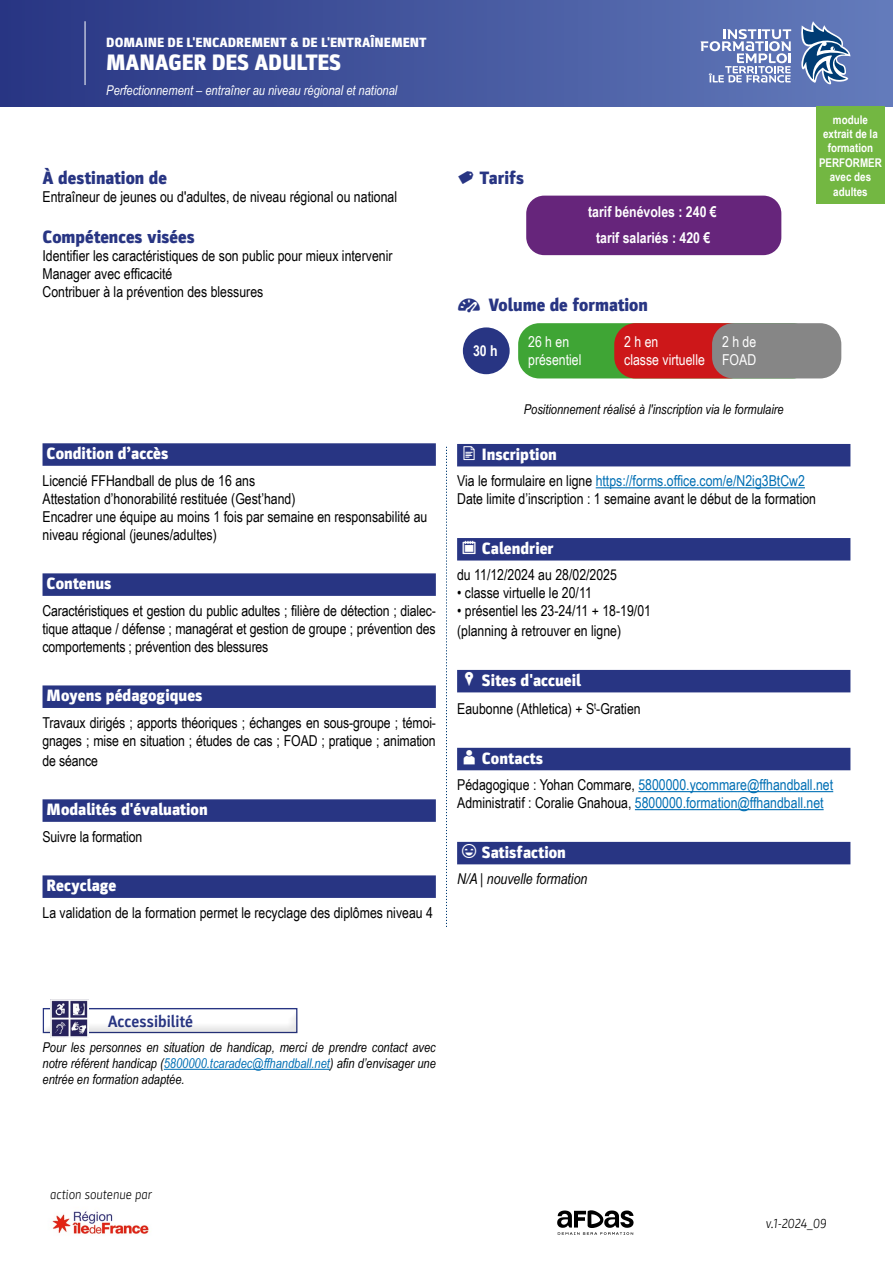
<style>
.page{position:relative;width:893px;height:1263px;background:#fff}
.page>*{position:absolute;margin:0;border:0;box-sizing:border-box;transform-origin:0 0}
.t1{font:900 22.5px "Parka";letter-spacing:-.01em;color:#fff}
.t2{font:900 18px "Parka";color:#283583}
.t3{font:900 16.5px "Parka";color:#fff}
.t4{font:700 16.5px "Parka";color:#283583}
.t5{font:15px/18px "Arial Narrow";color:#000}
.t6{font:15px/18px "Arial Narrow";color:#006fb4}
.t7{font:15px/18px "Arial Narrow";color:#fff}
.t8{font:700 15px/26.5px "Arial Narrow";color:#fff;text-align:center}
.t9{font:italic 15px "Arial Narrow";color:#000}
.t10{font:italic 13.5px/16.2px "Arial Narrow";color:#000;text-align:justify}
.t11{font:italic 13.5px "Arial Narrow";color:#fff}
.t12{font:900 13.5px "Parka";color:#fff}
.t13{font:italic 300 13.5px "Parka";color:#000}
.t14{font:700 12px/14.4px "Arial Narrow";color:#fff;text-align:center}
.s1{font-family:"Breezi Icon Set";font-weight:400;font-size:28.5px}
.s2{color:#006fb4}
.s3{color:#000}
</style>
<div class="page">
<div style="left:0;top:0;width:893px;height:106px;background:linear-gradient(to right,#283583,#637bbb)"></div>
<svg style="left:801px;top:21px;width:49px;height:64px"></svg>
<svg style="left:701px;top:29px;width:90px;height:54px"></svg>
<hr style="left:85px;top:21px;width:1px;height:64px;background:#fff">
<img style="left:52px;top:1211px;width:97px;height:23px">
<svg style="left:557px;top:1210px;width:77px;height:25px"></svg>
<div style="left:43px;top:443px;width:393px;height:23px;background:#283583"></div>
<div style="left:43px;top:573px;width:393px;height:23px;background:#283583"></div>
<div style="left:43px;top:685px;width:393px;height:23px;background:#283583"></div>
<div style="left:43px;top:799px;width:393px;height:23px;background:#283583"></div>
<div style="left:43px;top:875px;width:393px;height:23px;background:#283583"></div>
<div style="left:457px;top:444px;width:393px;height:22px;background:#283583"></div>
<hr style="left:596px;top:487px;width:209px;height:1px;background:#006fb4">
<div style="left:457px;top:538px;width:393px;height:22px;background:#283583"></div>
<div style="left:457px;top:670px;width:393px;height:22px;background:#283583"></div>
<div style="left:457px;top:748px;width:393px;height:22px;background:#283583"></div>
<hr style="left:638px;top:791px;width:195px;height:1px;background:#006fb4">
<hr style="left:635px;top:809px;width:189px;height:1px;background:#006fb4">
<div style="left:457px;top:842px;width:393px;height:22px;background:#283583"></div>
<div style="left:36px;top:1000px;width:273px;height:35px;background:#000;opacity:.1"></div>
<hr style="left:164px;top:1069px;width:166px;height:1px;background:#006fb4">
<img style="left:50px;top:999px;width:39px;height:38px">
<div style="left:518px;top:323px;width:296px;height:55px;background:#3fa535;border-radius:21px"></div>
<div style="left:614px;top:323px;width:136px;height:55px;background:#cd1719;border-radius:21px"></div>
<div style="left:712px;top:323px;width:129px;height:55px;background:#868686;border-radius:21px"></div>
<div style="left:526px;top:196px;width:255px;height:59px;background:#66257b;border-radius:18px"></div>
<div style="left:463px;top:327px;width:47px;height:47px;background:#283583;border-radius:50%"></div>
<div style="left:816px;top:106px;width:68px;height:98px;background:#73b742"></div>
<p class="t12" style="left:106px;top:37px;width:322px">DOMAINE DE L'ENCADREMENT &amp; DE L'ENTRAÎNEMENT</p>
<h1 class="t1" style="left:106px;top:52px;width:237px">MANAGER DES ADULTES</h1>
<p class="t11" style="left:106px;top:82px;width:293px">Perfectionnement – entraîner au niveau régional et national</p>
<p class="t2" style="left:43px;top:170px;width:126px">À destination de</p>
<p class="t5" style="left:43px;top:187px;width:356px">Entraîneur de jeunes ou d'adultes, de niveau régional ou national</p>
<p class="t2" style="left:43px;top:230px;width:154px">Compétences visées</p>
<p class="t5" style="left:43px;top:247px;width:352px">Identifier les caractéristiques de son public pour mieux intervenir<br>Manager avec efficacité<br>Contribuer à la prévention des blessures</p>
<p class="t3" style="left:47px;top:446px;width:123px">Condition d’accès</p>
<p class="t5" style="left:43px;top:471px;width:386px">Licencié FFHandball de plus de 16 ans<br>Attestation d’honorabilité restituée (Gest’hand)<br>Encadrer une équipe au moins 1 fois par semaine en responsabilité au niveau régional (jeunes/adultes)</p>
<p class="t3" style="left:47px;top:577px;width:67px">Contenus</p>
<p class="t5" style="left:43px;top:601px;width:395px;text-align:justify">Caractéristiques et gestion du public adultes ; filière de détection ; dialec&shy;tique attaque / défense ; managérat et gestion de groupe ; prévention des comportements ; prévention des blessures</p>
<p class="t3" style="left:47px;top:689px;width:158px">Moyens pédagogiques</p>
<p class="t5" style="left:43px;top:713px;width:395px">Travaux dirigés ; apports théoriques ; échanges en sous-groupe ; témoi&shy;gnages ; mise en situation ; études de cas ; FOAD ; pratique ; animation</p>
<p class="t5" style="left:43px;top:751px;width:57px">de séance</p>
<p class="t3" style="left:47px;top:802px;width:163px">Modalités d'évaluation</p>
<p class="t5" style="left:43px;top:827px;width:101px">Suivre la formation</p>
<p class="t3" style="left:47px;top:879px;width:71px">Recyclage</p>
<p class="t5" style="left:43px;top:903px;width:392px">La validation de la formation permet le recyclage des diplômes niveau 4</p>
<p class="t2" style="left:457px;top:171px;width:69px">▼ Tarifs</p>
<p class="t8" style="left:588px;top:198px;width:130px">tarif bénévoles : 240 € tarif salariés : 420 €</p>
<p class="t2" style="left:457px;top:298px;width:192px"><span class="s1">B</span> Volume de formation</p>
<p class="t8" style="left:473px;top:338px;width:26px">30 h</p>
<p class="t7" style="left:528px;top:333px;width:55px">26 h en présentiel</p>
<p class="t7" style="left:624px;top:333px;width:82px">2 h en<br>classe virtuelle</p>
<p class="t7" style="left:722px;top:333px;width:36px">2 h de<br>FOAD</p>
<p class="t10" style="left:524px;top:401px;width:261px">Positionnement réalisé à l'inscription via le formulaire</p>
<p class="t14" style="left:819px;top:112px;width:64px">module extrait de la formation<br>PERFORMER avec des adultes</p>
<p class="t3" style="left:482px;top:447px;width:76px">Inscription</p>
<p class="t5" style="left:457px;top:472px;width:360px">Via le formulaire en ligne <span class="s2">https://forms.office.com/e/N2ig3BtCw2<br></span>Date limite d’inscription : 1 semaine avant le début de la formation</p>
<p class="t3" style="left:482px;top:541px;width:73px">Calendrier</p>
<p class="t5" style="left:457px;top:566px;width:161px">du 11/12/2024 au 28/02/2025</p>
<p class="t5" style="left:457px;top:584px;width:136px">• classe virtuelle le 20/11</p>
<p class="t5" style="left:457px;top:601px;width:195px;line-height:19.8px">• présentiel les 23-24/11 + 18-19/01 (planning à retrouver en ligne)</p>
<p class="t3" style="left:482px;top:673px;width:101px">Sites d'accueil</p>
<p class="t5" style="left:457px;top:699px;width:185px">Eaubonne (Athletica) + S<sup>t</sup>-Gratien</p>
<p class="t3" style="left:482px;top:751px;width:63px">Contacts</p>
<p class="t6" style="left:457px;top:776px;width:378px"><span class="s3">Pédagogique : Yohan Commare,</span> 5800000.ycommare@ffhandball.net<br><span class="s3">Administratif : Coralie Gnahoua,</span> 5800000.formation@ffhandball.net</p>
<p class="t3" style="left:482px;top:845px;width:86px">Satisfaction</p>
<p class="t9" style="left:457px;top:870px;width:132px">N/A | nouvelle formation</p>
<p class="t4" style="left:108px;top:1014px;width:87px">Accessibilité</p>
<p class="t10" style="left:43px;top:1039px;width:395px">Pour les personnes en situation de handicap, merci de prendre contact avec notre référent handicap (<span class="s2">5800000.tcaradec@ffhandball.net</span>) afin d’envisager une entrée en formation adaptée.</p>
<p class="t13" style="left:50px;top:1188px;width:103px">action soutenue par</p>
<p class="t13" style="left:765px;top:1217px;width:62px">v.1-2024_09</p>
</div>
